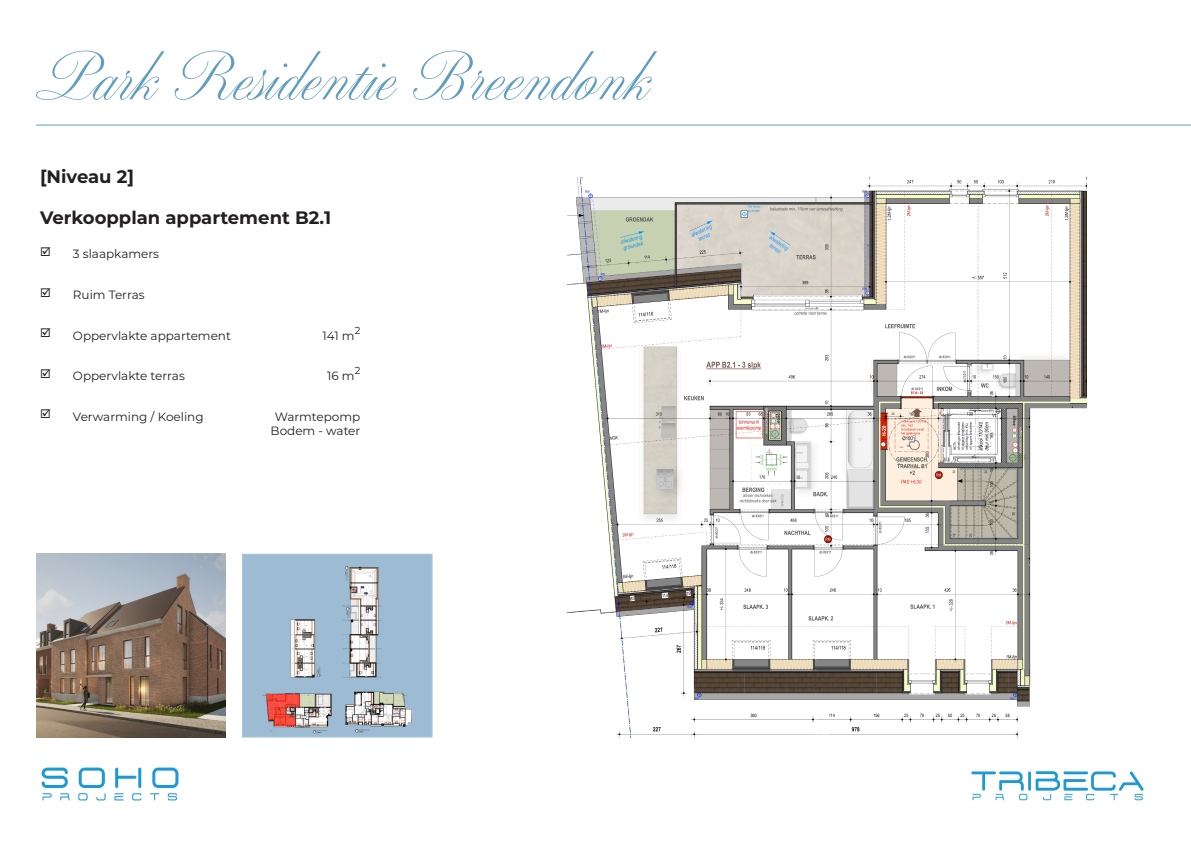
<style>
.page{position:relative;width:1191px;height:842px;background:#fff}
.page>*{position:absolute;margin:0;border:0;box-sizing:border-box;transform-origin:0 0}
.t1{font:64px "Altesse Std Regular 24 pt";color:#619dbe}
.t2{font:700 18px "Montserrat";color:#231f20}
.t3{font:12px "Montserrat";color:#231f20}
.t4{font:10px "Montserrat";color:#231f20}
</style>
<div class="page">
<svg style="left:150px;top:767px;width:28px;height:33px"></svg>
<svg style="left:78px;top:767px;width:28px;height:33px"></svg>
<svg style="left:42px;top:767px;width:28px;height:33px"></svg>
<svg style="left:114px;top:767px;width:27px;height:33px"></svg>
<svg style="left:971px;top:771px;width:172px;height:29px"></svg>
<div style="left:242px;top:554px;width:190px;height:183px;background:#9dbcd4"></div>
<img style="left:262px;top:566px;width:150px;height:168px">
<div style="left:242px;top:554px;width:190px;height:184px;border:1px solid #abc6db"></div>
<hr style="left:36px;top:125px;width:1155px;height:1px;background:#619dbe">
<img style="left:568px;top:178px;width:518px;height:559px">
<img style="left:36px;top:554px;width:190px;height:183px">
<p class="t1" style="left:36px;top:38px;width:615px">Park Residentie Breendonk</p>
<p class="t2" style="left:40px;top:164px;width:95px">[Niveau 2]</p>
<p class="t2" style="left:40px;top:204px;width:292px">Verkoopplan appartement B2.1</p>
<p class="t3" style="left:73px;top:246px;width:88px">3 slaapkamers</p>
<p class="t3" style="left:73px;top:286px;width:73px">Ruim Terras</p>
<p class="t3" style="left:73px;top:327px;width:159px">Oppervlakte appartement</p>
<p class="t3" style="left:322px;top:327px;width:34px">141 m</p>
<p class="t4" style="left:355px;top:323px;width:7px">2</p>
<p class="t4" style="left:355px;top:364px;width:7px">2</p>
<p class="t3" style="left:73px;top:368px;width:113px">Oppervlakte terras</p>
<p class="t3" style="left:327px;top:368px;width:29px">16 m</p>
<p class="t3" style="left:73px;top:408px;width:132px">Verwarming / Koeling</p>
<p class="t3" style="left:275px;top:408px;width:87px">Warmtepomp</p>
<p class="t3" style="left:271px;top:423px;width:91px">Bodem - water</p>
</div>
